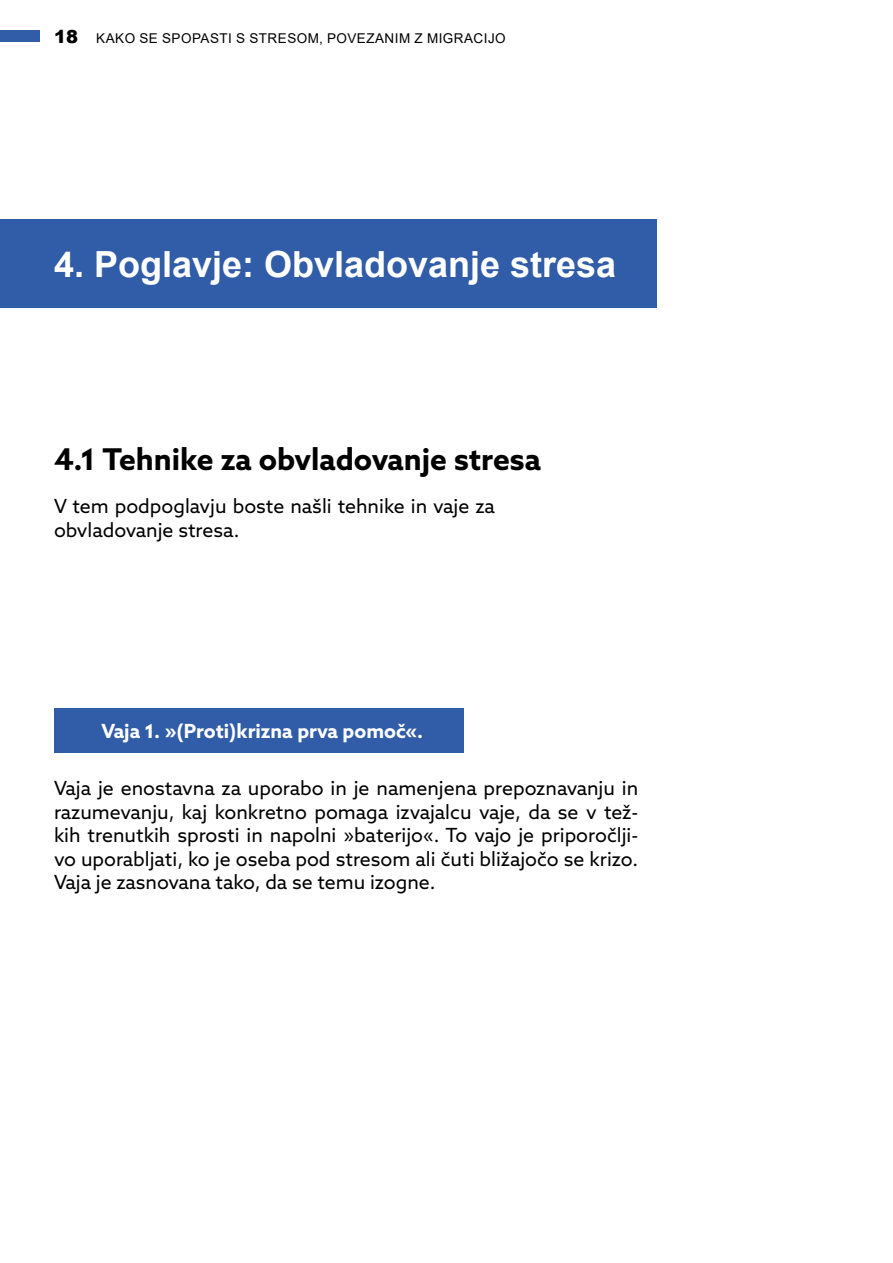
<style>
.page{position:relative;width:893px;height:1263px;background:#fff}
.page>*{position:absolute;margin:0;border:0;box-sizing:border-box;transform-origin:0 0}
.t1{font:700 36px "Arial";color:#fff}
.t2{font:700 30px "Azo Sans";color:#000}
.t3{font:19.5px/23.4px "Azo Sans";color:#000}
.t4{font:700 19.5px "Azo Sans";color:#fff}
.t5{font:13.5px "Arial";letter-spacing:.035em;color:#000}
.s1{font-weight:900;font-size:18px}
</style>
<div class="page">
<div style="left:0;top:31px;width:40px;height:11px;background:#315ca8"></div>
<div style="left:54px;top:708px;width:409px;height:44px;background:#315ca8"></div>
<div style="left:0;top:219px;width:656px;height:89px;background:#315ca8"></div>
<p class="t5" style="left:54px;top:29px;width:453px"><span class="s1">18</span> KAKO SE SPOPASTI S STRESOM, POVEZANIM Z MIGRACIJO</p>
<h1 class="t1" style="left:54px;top:239px;width:564px">4. Poglavje: Obvladovanje stresa</h1>
<h2 class="t2" style="left:54px;top:439px;width:488px">4.1 Tehnike za obvladovanje stresa</h2>
<p class="t3" style="left:54px;top:495px;width:442px">V tem podpoglavju boste našli tehnike in vaje za obvladovanje stresa.</p>
<p class="t4" style="left:102px;top:718px;width:323px">Vaja 1. »(Proti)krizna prva pomoč«.</p>
<p class="t3" style="left:54px;top:776px;width:586px;text-align:justify">Vaja je enostavna za uporabo in je namenjena prepoznavanju in razumevanju, kaj konkretno pomaga izvajalcu vaje, da se v tež&shy;kih trenutkih sprosti in napolni »baterijo«. To vajo je priporočlji&shy;vo uporabljati, ko je oseba pod stresom ali čuti bližajočo se krizo.<br>Vaja je zasnovana tako, da se temu izogne.</p>
</div>
